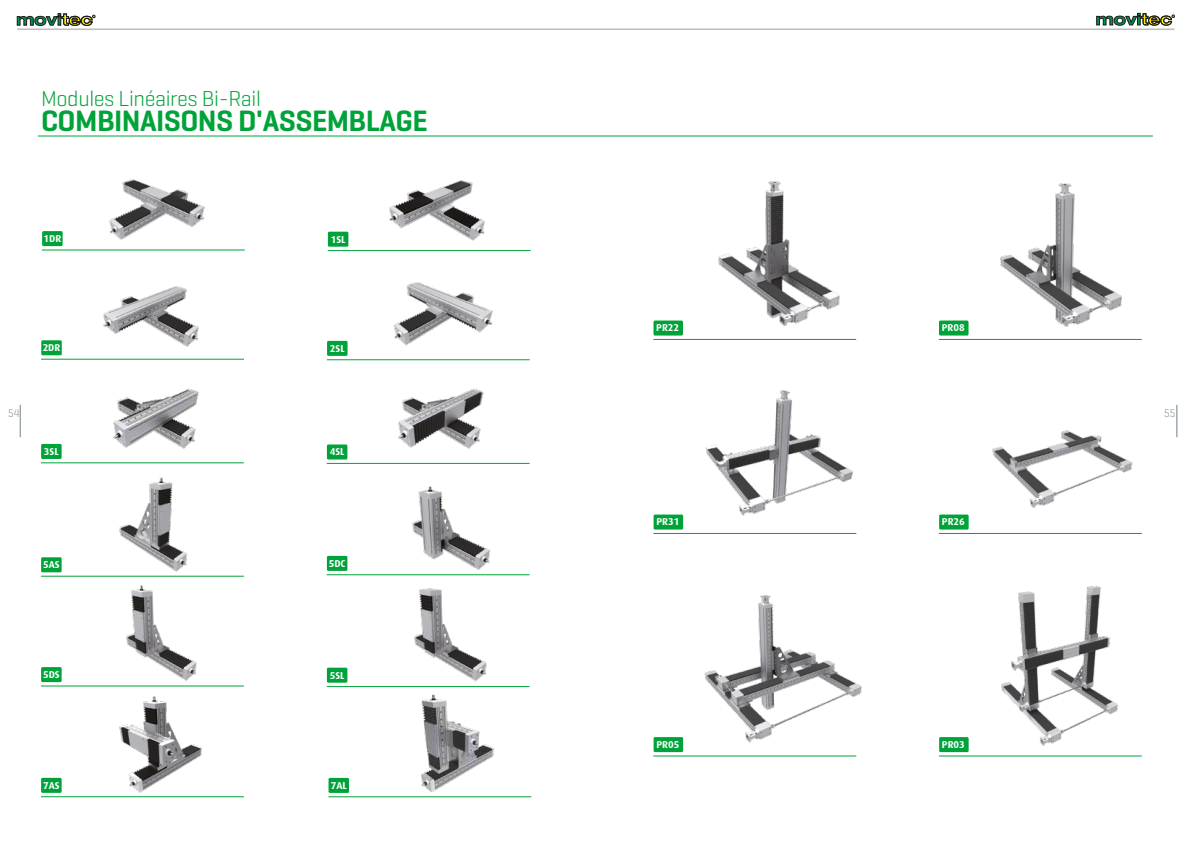
<style>
.page{position:relative;width:1191px;height:842px;background:#fff}
.page>*{position:absolute;margin:0;border:0;box-sizing:border-box;transform-origin:0 0}
.t1{font:600 30px "Geogrotesque";letter-spacing:-.02em;color:#00a339}
.t2{font:300 22px "Geogrotesque";letter-spacing:-.02em;color:#00a339}
.t3{font:300 11px "Geogrotesque";color:#7d8a93;scale:.96 1}
.t4{font:700 10px "Dax";color:#fff}
</style>
<div class="page">
<hr style="left:1176px;top:405px;width:1px;height:32px;background:#7d8a93">
<hr style="left:20px;top:405px;width:1px;height:32px;background:#7d8a93">
<img style="left:386px;top:694px;width:146px;height:104px">
<img style="left:90px;top:179px;width:134px;height:71px">
<img style="left:389px;top:180px;width:96px;height:61px">
<img style="left:393px;top:282px;width:100px;height:64px">
<img style="left:87px;top:286px;width:134px;height:73px">
<img style="left:84px;top:388px;width:133px;height:75px">
<img style="left:368px;top:388px;width:134px;height:75px">
<img style="left:119px;top:477px;width:69px;height:95px">
<img style="left:374px;top:486px;width:150px;height:90px">
<img style="left:91px;top:585px;width:137px;height:101px">
<img style="left:379px;top:588px;width:139px;height:100px">
<img style="left:119px;top:696px;width:83px;height:97px">
<div style="left:328px;top:232px;width:20px;height:15px;background:#00a339"></div>
<hr style="left:328px;top:250px;width:202px;height:1px;background:#00a339">
<div style="left:42px;top:231px;width:21px;height:15px;background:#00a339"></div>
<hr style="left:42px;top:250px;width:203px;height:1px;background:#00a339">
<div style="left:327px;top:341px;width:20px;height:15px;background:#00a339"></div>
<hr style="left:327px;top:359px;width:203px;height:1px;background:#00a339">
<div style="left:41px;top:340px;width:21px;height:15px;background:#00a339"></div>
<hr style="left:41px;top:359px;width:203px;height:1px;background:#00a339">
<div style="left:327px;top:444px;width:20px;height:15px;background:#00a339"></div>
<hr style="left:327px;top:463px;width:202px;height:1px;background:#00a339">
<div style="left:41px;top:444px;width:21px;height:15px;background:#00a339"></div>
<hr style="left:41px;top:463px;width:203px;height:1px;background:#00a339">
<div style="left:327px;top:556px;width:20px;height:15px;background:#00a339"></div>
<hr style="left:327px;top:574px;width:202px;height:1px;background:#00a339">
<div style="left:41px;top:557px;width:21px;height:15px;background:#00a339"></div>
<hr style="left:41px;top:576px;width:203px;height:1px;background:#00a339">
<div style="left:327px;top:668px;width:20px;height:15px;background:#00a339"></div>
<hr style="left:327px;top:686px;width:202px;height:1px;background:#00a339">
<div style="left:41px;top:667px;width:21px;height:15px;background:#00a339"></div>
<hr style="left:41px;top:686px;width:203px;height:1px;background:#00a339">
<div style="left:41px;top:778px;width:21px;height:15px;background:#00a339"></div>
<hr style="left:41px;top:796px;width:203px;height:1px;background:#00a339">
<div style="left:328px;top:778px;width:21px;height:15px;background:#00a339"></div>
<hr style="left:328px;top:796px;width:203px;height:1px;background:#00a339">
<hr style="left:38px;top:136px;width:1115px;height:1px;background:#00a339">
<img style="left:718px;top:180px;width:122px;height:146px">
<img style="left:705px;top:390px;width:148px;height:126px">
<img style="left:1001px;top:586px;width:118px;height:160px">
<img style="left:992px;top:430px;width:141px;height:78px">
<img style="left:704px;top:595px;width:158px;height:148px">
<img style="left:1000px;top:183px;width:121px;height:143px">
<div style="left:653px;top:321px;width:30px;height:15px;background:#00a339"></div>
<hr style="left:653px;top:339px;width:203px;height:1px;background:#00a339">
<div style="left:939px;top:321px;width:29px;height:15px;background:#00a339"></div>
<hr style="left:939px;top:339px;width:202px;height:1px;background:#00a339">
<div style="left:653px;top:514px;width:30px;height:16px;background:#00a339"></div>
<hr style="left:653px;top:533px;width:203px;height:1px;background:#00a339">
<div style="left:939px;top:514px;width:29px;height:16px;background:#00a339"></div>
<hr style="left:939px;top:533px;width:202px;height:1px;background:#00a339">
<div style="left:653px;top:737px;width:30px;height:15px;background:#00a339"></div>
<hr style="left:653px;top:756px;width:203px;height:1px;background:#00a339">
<div style="left:939px;top:737px;width:29px;height:15px;background:#00a339"></div>
<hr style="left:939px;top:756px;width:202px;height:1px;background:#00a339">
<svg style="left:17px;top:13px;width:78px;height:13px"></svg>
<hr style="left:17px;top:29px;width:579px;height:1px;background:#9d9d9c">
<svg style="left:1096px;top:13px;width:78px;height:13px"></svg>
<hr style="left:596px;top:29px;width:578px;height:1px;background:#9d9d9c">
<h2 class="t2" style="left:41px;top:85px;width:221px">Modules Linéaires Bi-Rail</h2>
<h1 class="t1" style="left:41px;top:103px;width:388px">COMBINAISONS D'ASSEMBLAGE</h1>
<p class="t4" style="left:44px;top:233px;width:19px">1DR</p>
<p class="t4" style="left:331px;top:233px;width:16px">1SL</p>
<p class="t4" style="left:43px;top:342px;width:19px">2DR</p>
<p class="t4" style="left:330px;top:343px;width:16px">2SL</p>
<p class="t4" style="left:656px;top:322px;width:24px">PR22</p>
<p class="t4" style="left:941px;top:322px;width:24px">PR08</p>
<p class="t3" style="left:8px;top:406px;width:13px">54</p>
<p class="t3" style="left:1164px;top:406px;width:13px">55</p>
<p class="t4" style="left:44px;top:446px;width:16px">3SL</p>
<p class="t4" style="left:330px;top:446px;width:16px">4SL</p>
<p class="t4" style="left:43px;top:559px;width:18px">5AS</p>
<p class="t4" style="left:329px;top:558px;width:18px">5DC</p>
<p class="t4" style="left:43px;top:669px;width:18px">5DS</p>
<p class="t4" style="left:330px;top:669px;width:16px">5SL</p>
<p class="t4" style="left:43px;top:780px;width:18px">7AS</p>
<p class="t4" style="left:331px;top:780px;width:18px">7AL</p>
<p class="t4" style="left:656px;top:516px;width:24px">PR31</p>
<p class="t4" style="left:942px;top:516px;width:24px">PR26</p>
<p class="t4" style="left:656px;top:739px;width:24px">PR05</p>
<p class="t4" style="left:942px;top:739px;width:24px">PR03</p>
</div>
